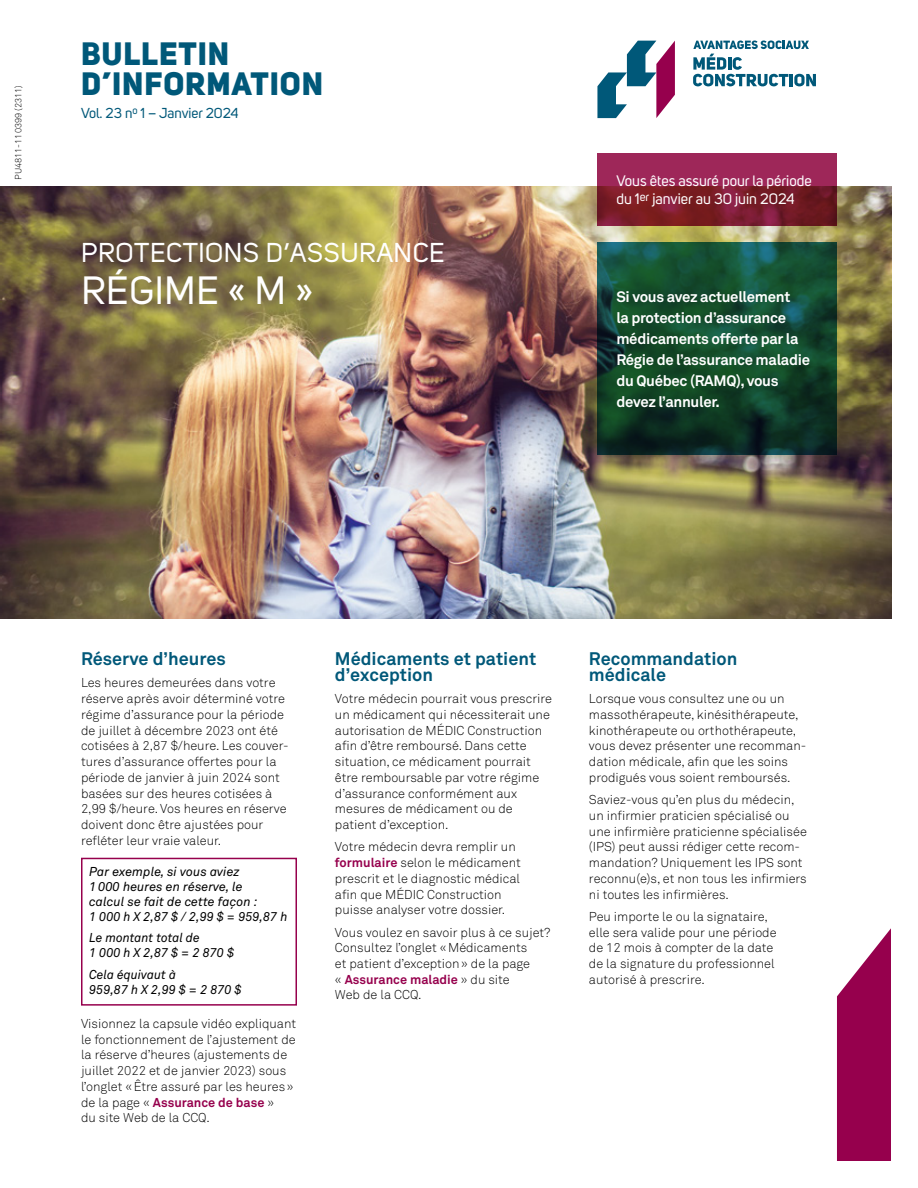
<style>
.page{position:relative;width:918px;height:1188px;background:#fff}
.page>*{position:absolute;margin:0;border:0;box-sizing:border-box;transform-origin:0 0}
.t1{font:39px "Uni Sans";letter-spacing:.02em;color:#fff}
.t2{font:800 31.5px/30px "Uni Sans";letter-spacing:.03em;color:#005879}
.t3{font:27px "Uni Sans";letter-spacing:.02em;color:#fff}
.t4{font:700 18px/15.8px "Akkurat Pro";color:#005879}
.t5{font:700 15px/21px "Akkurat Pro";letter-spacing:-.02em;color:#fff}
.t6{font:15px/18px "Uni Sans";color:#fff}
.t7{font:14.25px "Uni Sans";color:#005879}
.t8{font:300 12.75px/15.8px "Akkurat Pro";color:#000}
.t9{font:italic 12.75px/15px "Akkurat Pro";color:#000}
.t10{font:300 9px "Akkurat Pro";color:#000}
.s1{font-weight:700;color:#96004d}
</style>
<div class="page">
<img style="left:0;top:187px;width:891px;height:432px">
<svg style="left:597px;top:153px;width:240px;height:73px;background:#89203d"></svg>
<svg style="left:597px;top:242px;width:240px;height:213px;background:#12442e"></svg>
<svg style="left:837px;top:928px;width:54px;height:233px;background:#a62668"></svg>
<svg style="left:597px;top:41px;width:78px;height:77px"></svg>
<svg style="left:693px;top:40px;width:123px;height:47px"></svg>
<div style="left:81px;top:858px;width:216px;height:148px;border:2px solid #96004d"></div>
<p class="t10" style="left:13px;top:180px;width:96px;rotate:-90deg">PU4811-110399 (2311)</p>
<h2 class="t2" style="left:81px;top:38px;width:244px">BULLETIN<br>D’INFORMATION</h2>
<p class="t7" style="left:81px;top:105px;width:159px">Vol. 23 n<sup>o</sup> 1 – Janvier 2024</p>
<h3 class="t3" style="left:81px;top:237px;width:365px">PROTECTIONS D’ASSURANCE</h3>
<h1 class="t1" style="left:81px;top:268px;width:233px">RÉGIME « M »</h1>
<p class="t6" style="left:616px;top:172px;width:197px">Vous êtes assuré pour la période du 1<sup>er</sup> janvier au 30 juin 2024</p>
<p class="t5" style="left:616px;top:286px;width:195px">Si vous avez actuellement<br>la protection d’assurance médicaments offerte par la<br>Régie de l’assurance maladie du Québec (RAMQ), vous devez l’annuler.</p>
<h3 class="t4" style="left:81px;top:651px;width:146px">Réserve d’heures</h3>
<p class="t8" style="left:81px;top:675px;width:209px">Les heures demeurées dans votre réserve après avoir déterminé votre régime d’assurance pour la période de juillet à décembre 2023 ont été cotisées à 2,87 $/heure. Les couver&shy;tures d’assurance offertes pour la période de janvier à juin 2024 sont basées sur des heures cotisées à 2,99 $/heure. Vos heures en réserve doivent donc être ajustées pour refléter leur vraie valeur.</p>
<p class="t9" style="left:89px;top:864px;width:200px">Par exemple, si vous aviez<br>1000 heures en réserve, le<br>calcul se fait de cette façon :<br>1 000 h X 2,87 $ / 2,99 $ = 959,87 h</p>
<p class="t9" style="left:89px;top:931px;width:146px">Le montant total de<br>1 000 h X 2,87 $ = 2 870 $</p>
<p class="t9" style="left:89px;top:967px;width:154px">Cela équivaut à<br>959,87 h X 2,99 $ = 2 870 $</p>
<p class="t8" style="left:81px;top:1016px;width:217px">Visionnez la capsule vidéo expliquant le fonctionnement de l’ajustement de la réserve d’heures (ajustements de juillet 2022 et de janvier 2023) sous l’onglet «Être assuré par les heures» de la page « <span class="s1">Assurance de base</span> »<br>du site Web de la CCQ.</p>
<h3 class="t4" style="left:335px;top:651px;width:203px">Médicaments et patient d’exception</h3>
<p class="t8" style="left:335px;top:691px;width:219px">Votre médecin pourrait vous prescrire un médicament qui nécessiterait une autorisation de MÉDIC Construction afin d’être remboursé. Dans cette situation, ce médicament pourrait être remboursable par votre régime d’assurance conformément aux mesures de médicament ou de patient d’exception.</p>
<p class="t8" style="left:335px;top:839px;width:187px">Votre médecin devra remplir un <span class="s1">formulaire</span> selon le médicament prescrit et le diagnostic médical afin que MÉDIC Construction puisse analyser votre dossier.</p>
<p class="t8" style="left:335px;top:924px;width:217px">Vous voulez en savoir plus à ce sujet?<br>Consultez l’onglet «Médicaments<br>et patient d’exception» de la page<br>« <span class="s1">Assurance maladie</span> » du site<br>Web de la CCQ.</p>
<h3 class="t4" style="left:589px;top:651px;width:150px">Recommandation médicale</h3>
<p class="t8" style="left:589px;top:691px;width:219px">Lorsque vous consultez une ou un massothérapeute, kinésithérapeute, kinothérapeute ou orthothérapeute, vous devez présenter une recomman&shy;dation médicale, afin que les soins prodigués vous soient remboursés.</p>
<p class="t8" style="left:589px;top:792px;width:219px">Saviez-vous qu’en plus du médecin, un infirmier praticien spécialisé ou une infirmière praticienne spécialisée (IPS) peut aussi rédiger cette recom&shy;mandation? Uniquement les IPS sont reconnu(e)s, et non tous les infirmiers ni toutes les infirmières.</p>
<p class="t8" style="left:589px;top:908px;width:189px">Peu importe le ou la signataire, elle sera valide pour une période de 12 mois à compter de la date de la signature du professionnel autorisé à prescrire.</p>
</div>
